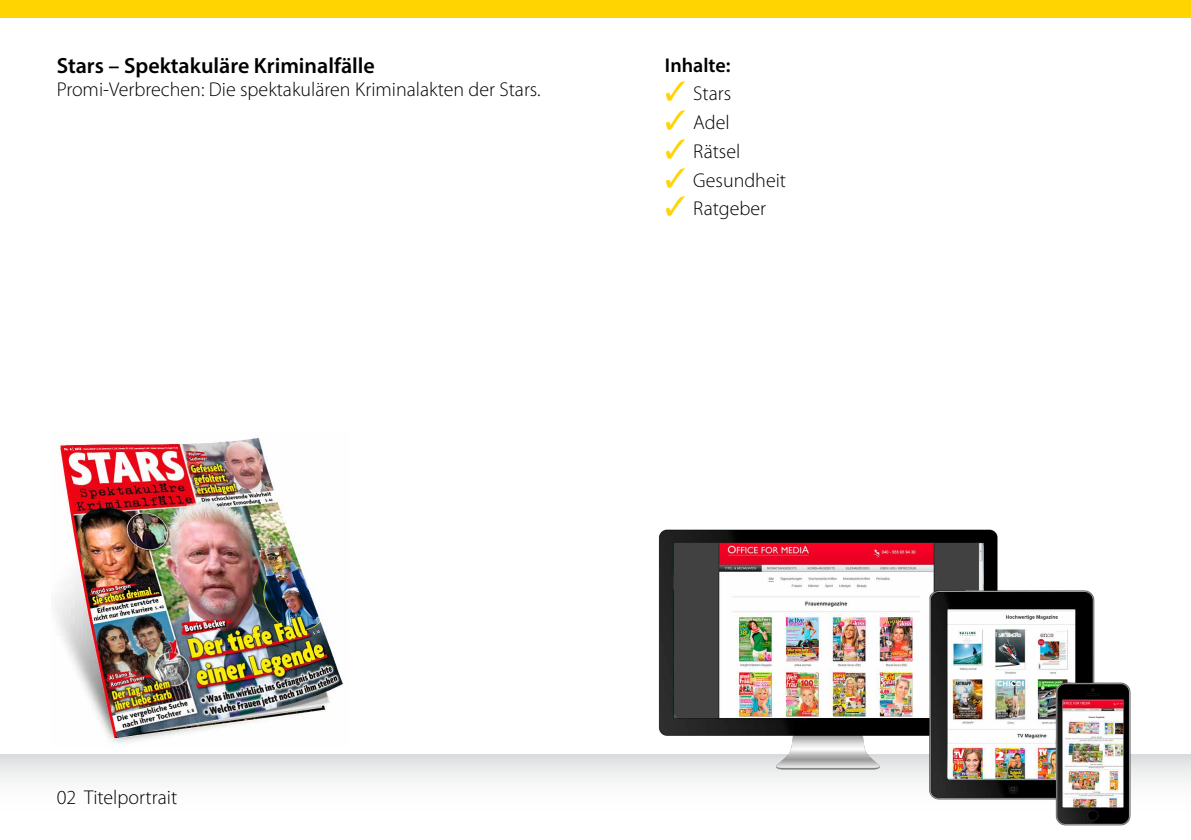
<style>
.page{position:relative;width:1191px;height:840px;background:#fff}
.page>*{position:absolute;margin:0;border:0;box-sizing:border-box;transform-origin:0 0}
.t1{font:600 22px "Myriad Pro";color:#000}
.t2{font:300 20px "Myriad Pro";color:#000}
.t3{font:600 20px "Myriad Pro";color:#000}
.s1{color:#ffd400}
</style>
<div class="page">
<div style="left:0;top:0;width:1191px;height:17px;background:#ffd400"></div>
<div style="left:0;top:754px;width:1191px;height:79px;background:linear-gradient(to bottom,#e5e6e6,#fff)"></div>
<img style="left:55px;top:438px;width:289px;height:306px">
<img style="left:658px;top:529px;width:473px;height:297px">
<p class="t1" style="left:57px;top:52px;width:320px">Stars – Spektakuläre Kriminalfälle</p>
<p class="t2" style="left:57px;top:77px;width:485px">Promi-Verbrechen: Die spektakulären Kriminalakten der Stars.</p>
<p class="t3" style="left:665px;top:52px;width:67px">Inhalte:</p>
<p class="t2" style="left:665px;top:82px;width:68px"><span class="s1">✓</span> Stars</p>
<p class="t2" style="left:665px;top:110px;width:66px"><span class="s1">✓</span> Adel</p>
<p class="t2" style="left:665px;top:139px;width:77px"><span class="s1">✓</span> Rätsel</p>
<p class="t2" style="left:665px;top:168px;width:123px"><span class="s1">✓</span> Gesundheit</p>
<p class="t2" style="left:665px;top:196px;width:103px"><span class="s1">✓</span> Ratgeber</p>
<p class="t2" style="left:57px;top:784px;width:122px">02 Titelportrait</p>
</div>
